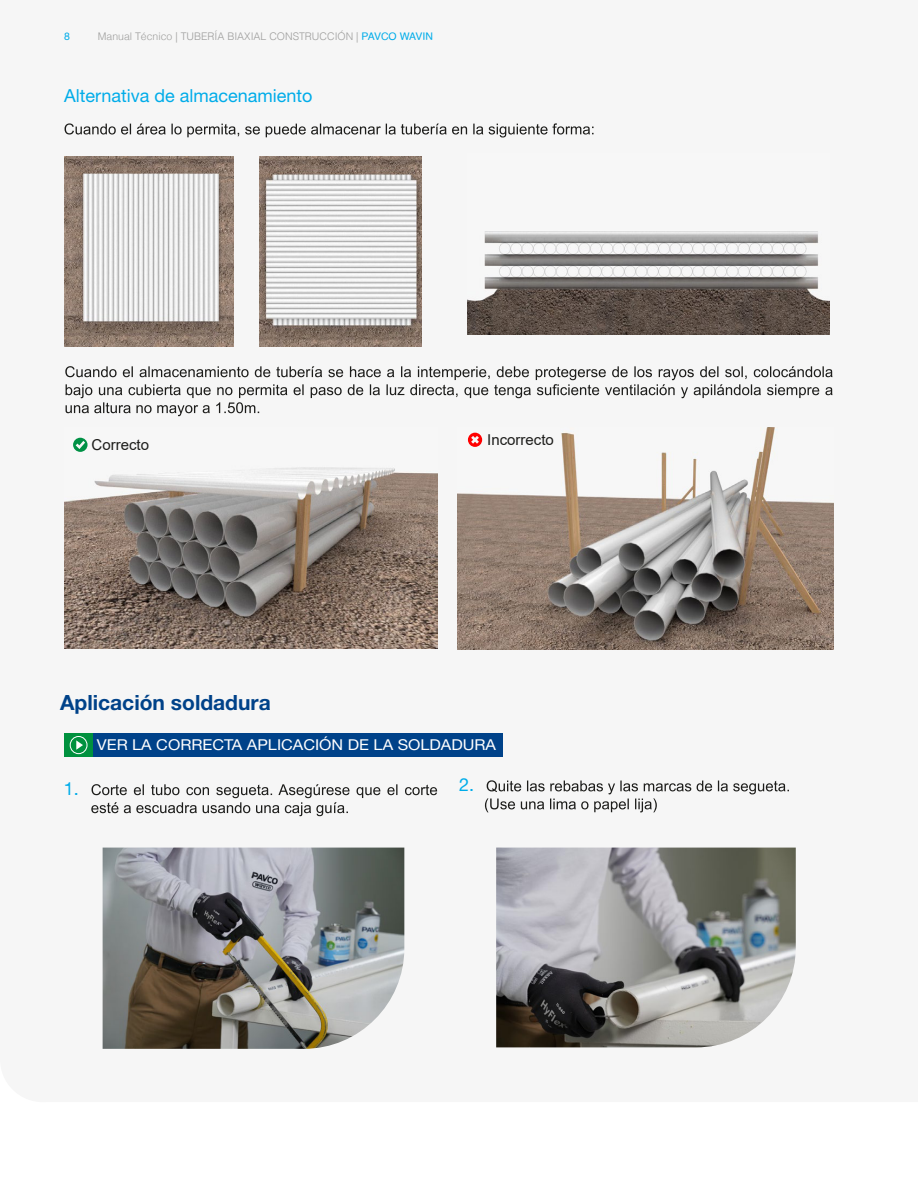
<style>
.page{position:relative;width:918px;height:1188px;background:#f6f6f6}
.page>*{position:absolute;margin:0;border:0;box-sizing:border-box;transform-origin:0 0}
.t1{font:700 21px "Helvetica Neue";color:#004289}
.t2{font:18px "Helvetica Neue LT Std";color:#00ace9}
.t3{font:15px "Helvetica Neue LT Std";color:#fff;scale:1.08 1}
.t4{font:15px "Arial";color:#1d1d1b}
.t5{font:300 10.5px "Helvetica";color:#9d9d9c}
.t6{font:10.5px "Helvetica Neue LT Std";color:#00ace9}
.s1{font-weight:400;color:#00ace9}
</style>
<div class="page">
<img style="left:65px;top:437px;width:373px;height:212px">
<img style="left:458px;top:428px;width:375px;height:221px">
<svg style="left:91px;top:784px;width:346px;height:32px"></svg>
<svg style="left:485px;top:780px;width:304px;height:32px"></svg>
<img style="left:103px;top:848px;width:301px;height:201px">
<img style="left:496px;top:848px;width:300px;height:199px">
<svg style="left:65px;top:123px;width:529px;height:15px"></svg>
<svg style="left:65px;top:366px;width:768px;height:50px"></svg>
<svg style="left:468px;top:433px;width:14px;height:14px"></svg>
<svg style="left:73px;top:438px;width:15px;height:14px"></svg>
<img style="left:468px;top:231px;width:362px;height:104px">
<img style="left:259px;top:156px;width:163px;height:191px">
<img style="left:65px;top:156px;width:169px;height:191px">
<div style="left:65px;top:733px;width:438px;height:24px;background:#004289"></div>
<div style="left:65px;top:733px;width:28px;height:24px;background:#00913e"></div>
<div style="left:70px;top:736px;width:17px;height:18px;border:1px solid #fff;border-radius:50%"></div>
<svg style="left:76px;top:740px;width:7px;height:10px"></svg>
<p class="t6" style="left:64px;top:30px;width:7px">8</p>
<p class="t5" style="left:98px;top:30px;width:337px">Manual Técnico | TUBERÍA BIAXIAL CONSTRUCCIÓN | <span class="s1">PAVCO WAVIN</span></p>
<h2 class="t2" style="left:64px;top:85px;width:250px">Alternativa de almacenamiento</h2>
<h3 class="t4" style="left:92px;top:434px;width:59px">Correcto</h3>
<h3 class="t4" style="left:487px;top:429px;width:68px">Incorrecto</h3>
<h1 class="t1" style="left:60px;top:689px;width:212px">Aplicación soldadura</h1>
<h3 class="t3" style="left:97px;top:736px;width:371px">VER LA CORRECTA APLICACIÓN DE LA SOLDADURA</h3>
<h2 class="t2" style="left:64px;top:778px;width:17px">1.</h2>
<h2 class="t2" style="left:459px;top:774px;width:17px">2.</h2>
</div>
